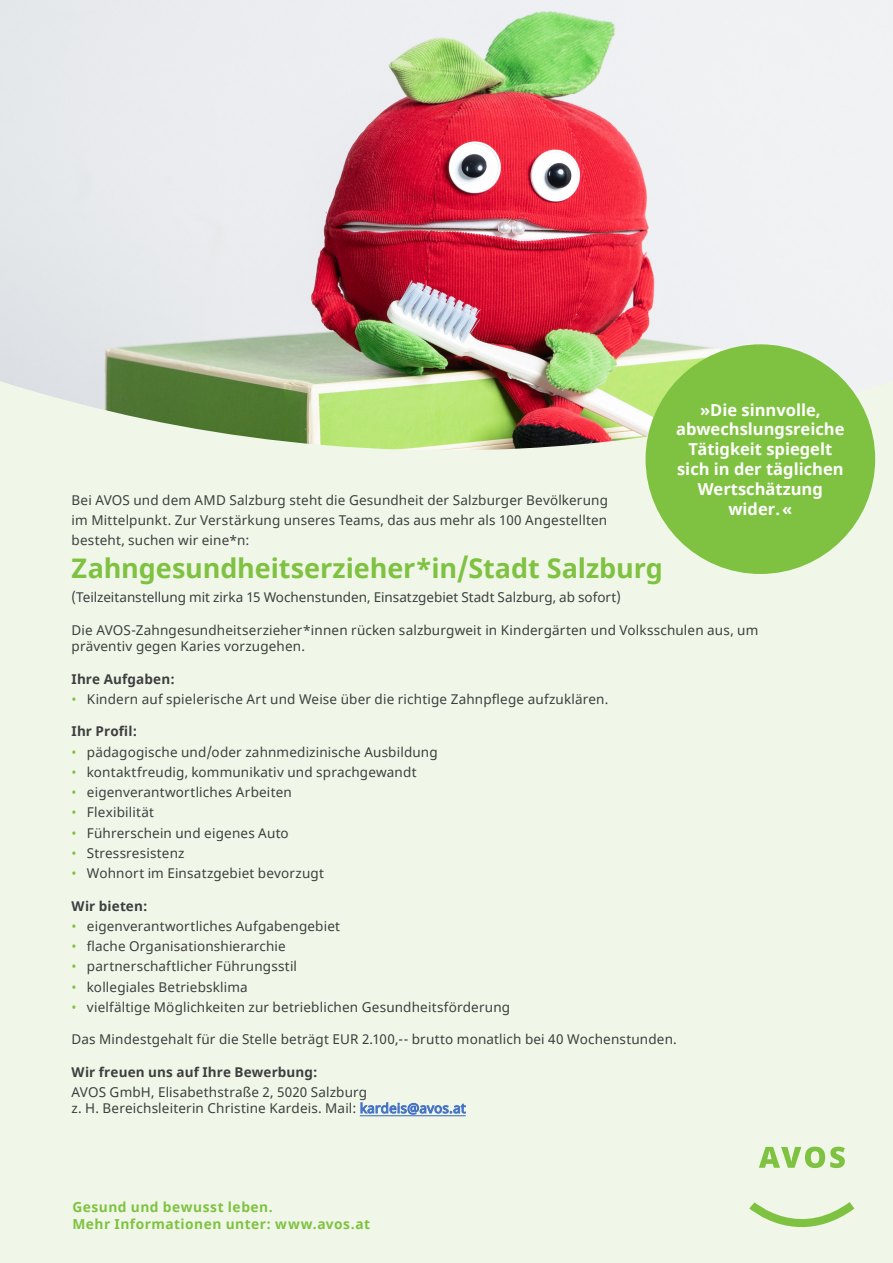
<style>
.page{position:relative;width:893px;height:1263px;background:#fff}
.page>*{position:absolute;margin:0;border:0;box-sizing:border-box;transform-origin:0 0}
.Headline{font:700 27px "Noto Sans";letter-spacing:-.005em;color:#7fc241}
.t1{font:700 16.5px/19.8px "Noto Sans";color:#fff;text-align:center}
.t2{font:700 13.8px "Noto Sans";letter-spacing:.035em;color:#7fc241}
.Fließtext{font:13.5px/20.2px "Noto Sans";letter-spacing:.01em;color:#3e3e3f}
.Aufzählungen{font:13.5px "Noto Sans";letter-spacing:.01em;color:#3e3e3f}
.Fließtext-2{font:700 13.5px "Noto Sans";letter-spacing:.01em;color:#3e3e3f}
.s1{color:#7fc241}
.s2{color:#4472c4}
</style>
<div class="page">
<div style="left:0;top:302px;width:893px;height:961px;background:#f0f7e8"></div>
<img style="left:0;top:0;width:893px;height:450px">
<hr style="left:360px;top:1115px;width:106px;height:1px;background:#4472c4">
<svg style="left:360px;top:1102px;width:106px;height:13px"></svg>
<div style="left:646px;top:344px;width:229px;height:230px;background:#7fc241;border-radius:50%"></div>
<svg style="left:759px;top:1147px;width:86px;height:21px"></svg>
<svg style="left:749px;top:1202px;width:105px;height:25px"></svg>
<p class="t1" style="left:676px;top:400px;width:170px">»Die sinnvolle, abwechslungsreiche<br>Tätigkeit spiegelt sich in der täglichen<br>Wertschätzung wider.«</p>
<p class="Fließtext" style="left:72px;top:490px;width:538px">Bei AVOS und dem AMD Salzburg steht die Gesundheit der Salzburger Bevölkerung</p>
<p class="Fließtext" style="left:72px;top:511px;width:537px">im Mittelpunkt. Zur Verstärkung unseres Teams, das aus mehr als 100 Angestellten besteht, suchen wir eine*n:</p>
<p class="Headline" style="left:72px;top:549px;width:593px">Zahngesundheitserzieher*in/Stadt Salzburg</p>
<p class="Fließtext" style="left:72px;top:587px;width:551px">(Teilzeitanstellung mit zirka 15 Wochenstunden, Einsatzgebiet Stadt Salzburg, ab sofort)</p>
<p class="Fließtext" style="left:72px;top:622px;width:688px;line-height:16.2px">Die AVOS-Zahngesundheitserzieher*innen rücken salzburgweit in Kindergärten und Volksschulen aus, um präventiv gegen Karies vorzugehen.</p>
<p class="Fließtext-2" style="left:72px;top:669px;width:105px">Ihre Aufgaben:</p>
<p class="Aufzählungen" style="left:72px;top:690px;width:538px"><span class="s1">•</span> Kindern auf spielerische Art und Weise über die richtige Zahnpflege aufzuklären.</p>
<p class="Fließtext-2" style="left:72px;top:722px;width:67px">Ihr Profil:</p>
<p class="Aufzählungen" style="left:72px;top:742px;width:368px"><span class="s1">•</span> pädagogische und/oder zahnmedizinische Ausbildung</p>
<p class="Aufzählungen" style="left:72px;top:763px;width:346px"><span class="s1">•</span> kontaktfreudig, kommunikativ und sprachgewandt</p>
<p class="Aufzählungen" style="left:72px;top:783px;width:222px"><span class="s1">•</span> eigenverantwortliches Arbeiten</p>
<p class="Aufzählungen" style="left:72px;top:803px;width:84px"><span class="s1">•</span> Flexibilität</p>
<p class="Aufzählungen" style="left:72px;top:823px;width:219px"><span class="s1">•</span> Führerschein und eigenes Auto</p>
<p class="Aufzählungen" style="left:72px;top:844px;width:114px"><span class="s1">•</span> Stressresistenz</p>
<p class="Aufzählungen" style="left:72px;top:864px;width:254px"><span class="s1">•</span> Wohnort im Einsatzgebiet bevorzugt</p>
<p class="Fließtext-2" style="left:72px;top:896px;width:77px">Wir bieten:</p>
<p class="Aufzählungen" style="left:72px;top:917px;width:270px"><span class="s1">•</span> eigenverantwortliches Aufgabengebiet</p>
<p class="Aufzählungen" style="left:72px;top:937px;width:216px"><span class="s1">•</span> flache Organisationshierarchie</p>
<p class="Aufzählungen" style="left:72px;top:957px;width:227px"><span class="s1">•</span> partnerschaftlicher Führungsstil</p>
<p class="Aufzählungen" style="left:72px;top:977px;width:178px"><span class="s1">•</span> kollegiales Betriebsklima</p>
<p class="Aufzählungen" style="left:72px;top:998px;width:440px"><span class="s1">•</span> vielfältige Möglichkeiten zur betrieblichen Gesundheitsförderung</p>
<p class="Fließtext" style="left:72px;top:1030px;width:607px">Das Mindestgehalt für die Stelle beträgt EUR 2.100,-- brutto monatlich bei 40 Wochenstunden.</p>
<p class="Fließtext-2" style="left:72px;top:1062px;width:247px">Wir freuen uns auf Ihre Bewerbung:</p>
<p class="Fließtext" style="left:72px;top:1082px;width:297px">AVOS GmbH, Elisabethstraße 2, 5020 Salzburg</p>
<p class="Fließtext" style="left:72px;top:1098px;width:396px">z. H. Bereichsleiterin Christine Kardeis. Mail: <span class="s2">kardeis@avos.at</span></p>
<p class="t2" style="left:72px;top:1197px;width:202px">Gesund und bewusst leben.</p>
<p class="t2" style="left:72px;top:1214px;width:299px">Mehr Informationen unter: www.avos.at</p>
</div>
